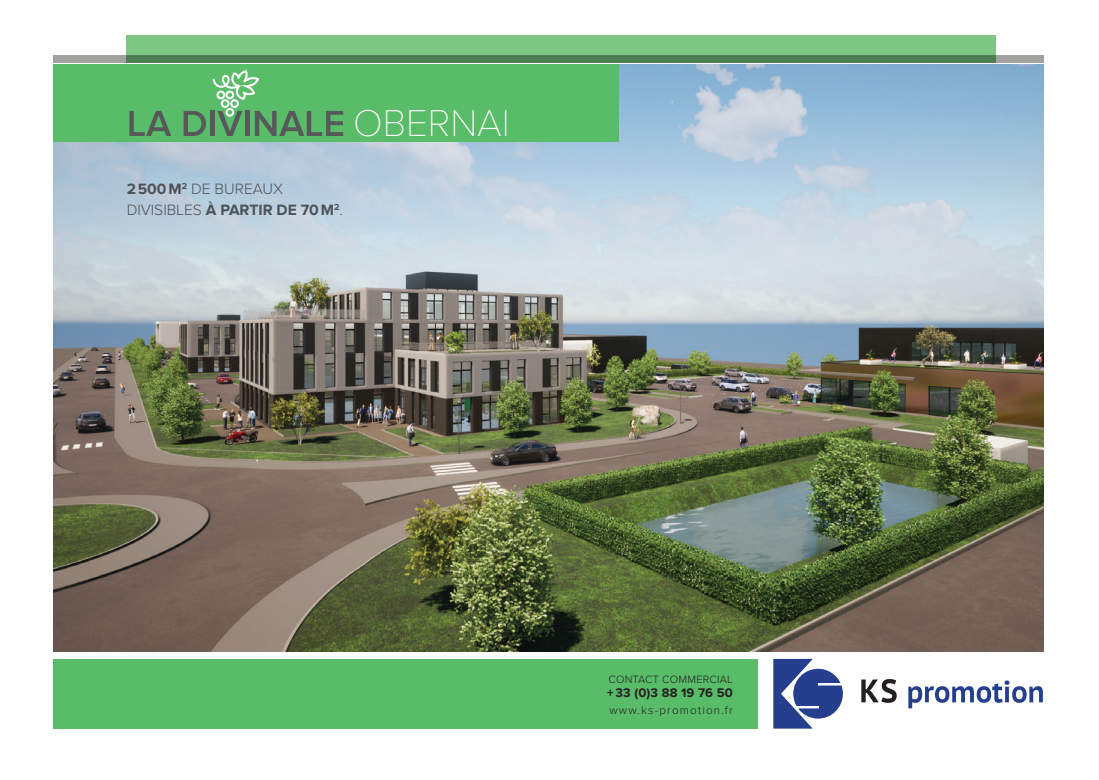
<style>
.page{position:relative;width:1099px;height:780px;background:#fff}
.page>*{position:absolute;margin:0;border:0;box-sizing:border-box;transform-origin:0 0}
.t1{font:100 38.75px "Proxima Nova T";color:#fff}
.t2{font:300 15.5px/20.8px "Proxima Nova";color:#4d525a}
.t3{font:700 13px "Proxima Nova";letter-spacing:.01em;color:#231f20}
.t4{font:300 11.62px "Proxima Nova";letter-spacing:.1em;color:#231f20}
.t5{font:300 11px "Proxima Nova";letter-spacing:.02em;color:#231f20}
.s1{font-weight:700}
</style>
<div class="page">
<img style="left:53px;top:64px;width:990px;height:587px">
<div style="left:127px;top:35px;width:869px;height:28px;background:#7ec684"></div>
<svg style="left:53px;top:55px;width:990px;height:8px;background:#58815b"></svg>
<div style="left:53px;top:64px;width:566px;height:77px;background:#59bc68"></div>
<svg style="left:129px;top:111px;width:42px;height:25px"></svg>
<svg style="left:183px;top:111px;width:23px;height:25px"></svg>
<hr style="left:210px;top:111px;width:4px;height:25px;background:#57585a">
<svg style="left:212px;top:70px;width:131px;height:66px"></svg>
<div style="left:53px;top:659px;width:704px;height:69px;background:#59bc68"></div>
<svg style="left:861px;top:679px;width:35px;height:23px"></svg>
<svg style="left:908px;top:680px;width:134px;height:28px"></svg>
<svg style="left:773px;top:659px;width:69px;height:69px"></svg>
<h1 class="t1" style="left:353px;top:94px;width:158px">OBERNAI</h1>
<p class="t2" style="left:127px;top:178px;width:218px"><span class="s1">2500M</span><sup>2</sup> DE BUREAUX<br>DIVISIBLES <span class="s1">À PARTIR DE 70M</span><sup>2</sup>.</p>
<p class="t5" style="left:608px;top:670px;width:126px">CONTACT COMMERCIAL</p>
<p class="t3" style="left:607px;top:686px;width:127px">+33 (0)3 88 19 76 50</p>
<p class="t4" style="left:609px;top:701px;width:125px">www.ks-promotion.fr</p>
</div>
